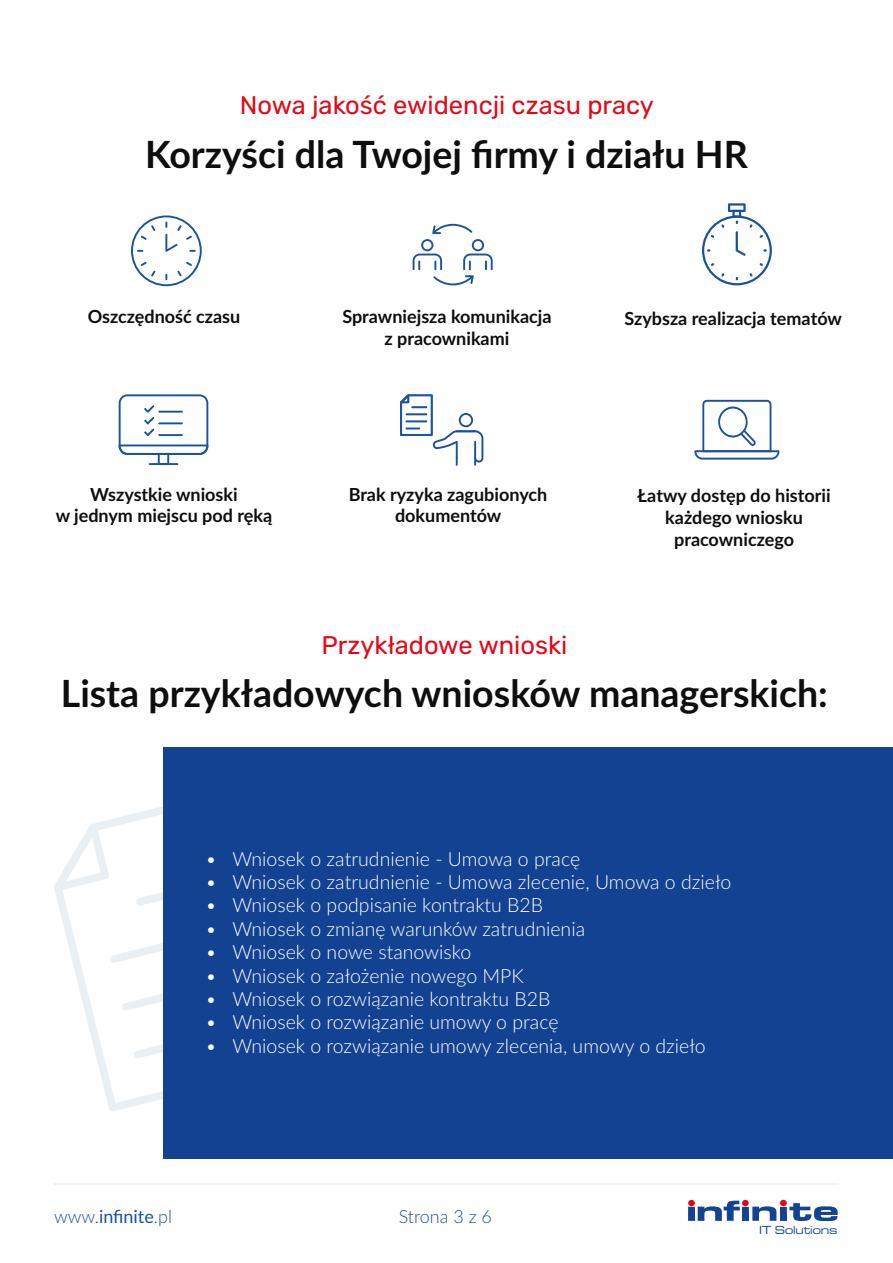
<style>
.page{position:relative;width:893px;height:1263px;background:#fff}
.page>*{position:absolute;margin:0;border:0;box-sizing:border-box;transform-origin:0 0}
.t1{font:700 37.5px "Lato";color:#0e0e0e}
.t2{font:300 25.5px "Rubik";color:#e30817}
.t3{font:300 19.5px "Lato";color:#fff}
.t4{font:700 18px/21.6px "Lato";color:#0e0e0e;text-align:center}
.t5{font:18px "Lato";color:#1a529c}
.t6{font:300 18px "Lato";color:#1a529c}
.t7{font:12.15px "Microgramma D Medi Exte";letter-spacing:.025em;color:#134391}
.s1{font-weight:300}
</style>
<div class="page">
<svg style="left:54px;top:785px;width:110px;height:327px"></svg>
<svg style="left:136px;top:875px;width:28px;height:31px"></svg>
<svg style="left:110px;top:923px;width:54px;height:40px"></svg>
<svg style="left:122px;top:971px;width:42px;height:40px"></svg>
<svg style="left:134px;top:1030px;width:30px;height:28px"></svg>
<div style="left:164px;top:747px;width:729px;height:412px;background:#124291"></div>
<svg style="left:131px;top:215px;width:71px;height:71px"></svg>
<svg style="left:119px;top:394px;width:89px;height:71px"></svg>
<hr style="left:149px;top:463px;width:29px;height:2px;background:#1a529c">
<svg style="left:413px;top:224px;width:80px;height:61px"></svg>
<svg style="left:694px;top:400px;width:85px;height:60px"></svg>
<svg style="left:400px;top:394px;width:83px;height:72px"></svg>
<svg style="left:702px;top:203px;width:70px;height:82px"></svg>
<svg style="left:698px;top:1201px;width:42px;height:20px"></svg>
<svg style="left:752px;top:1206px;width:24px;height:15px"></svg>
<svg style="left:789px;top:1203px;width:49px;height:18px"></svg>
<div style="left:688px;top:1207px;width:7px;height:14px;background:#134391"></div>
<div style="left:742px;top:1207px;width:7px;height:14px;background:#134391"></div>
<div style="left:780px;top:1207px;width:7px;height:14px;background:#134391"></div>
<div style="left:688px;top:1200px;width:7px;height:6px;background:#e20717;border-radius:50%"></div>
<div style="left:742px;top:1200px;width:7px;height:6px;background:#e20717;border-radius:50%"></div>
<div style="left:780px;top:1200px;width:7px;height:6px;background:#e20717;border-radius:50%"></div>
<hr style="left:54px;top:1183px;width:785px;height:2px;background:#eaeff5">
<h2 class="t2" style="left:240px;top:91px;width:416px">Nowa jakość ewidencji czasu pracy</h2>
<h1 class="t1" style="left:145px;top:126px;width:604px">Korzyści dla Twojej firmy i działu HR</h1>
<p class="t4" style="left:88px;top:305px;width:154px">Oszczędność czasu</p>
<p class="t4" style="left:342px;top:305px;width:211px">Sprawniejsza komunikacja z pracownikami</p>
<p class="t4" style="left:625px;top:307px;width:219px">Szybsza realizacja tematów</p>
<p class="t4" style="left:56px;top:483px;width:218px">Wszystkie wnioski<br>w jednym miejscu pod ręką</p>
<p class="t4" style="left:349px;top:483px;width:200px">Brak ryzyka zagubionych dokumentów</p>
<p class="t4" style="left:638px;top:484px;width:195px">Łatwy dostęp do historii każdego wniosku pracowniczego</p>
<h2 class="t2" style="left:322px;top:631px;width:247px">Przykładowe wnioski</h2>
<h1 class="t1" style="left:61px;top:666px;width:769px">Lista przykładowych wniosków managerskich:</h1>
<p class="t3" style="left:205px;top:845px;width:376px">• Wniosek o zatrudnienie - Umowa o pracę</p>
<p class="t3" style="left:205px;top:868px;width:527px">• Wniosek o zatrudnienie - Umowa zlecenie, Umowa o dzieło</p>
<p class="t3" style="left:205px;top:892px;width:339px">• Wniosek o podpisanie kontraktu B2B</p>
<p class="t3" style="left:205px;top:915px;width:381px">• Wniosek o zmianę warunków zatrudnienia</p>
<p class="t3" style="left:205px;top:939px;width:267px">• Wniosek o nowe stanowisko</p>
<p class="t3" style="left:205px;top:962px;width:320px">• Wniosek o założenie nowego MPK</p>
<p class="t3" style="left:205px;top:985px;width:347px">• Wniosek o rozwiązanie kontraktu B2B</p>
<p class="t3" style="left:205px;top:1009px;width:355px">• Wniosek o rozwiązanie umowy o pracę</p>
<p class="t3" style="left:205px;top:1032px;width:502px">• Wniosek o rozwiązanie umowy zlecenia, umowy o dzieło</p>
<p class="t5" style="left:54px;top:1204px;width:119px"><span class="s1">www.</span>infinite<span class="s1">.pl</span></p>
<p class="t6" style="left:399px;top:1204px;width:95px">Strona 3 z 6</p>
<p class="t7" style="left:759px;top:1222px;width:79px">IT Solutions</p>
</div>
